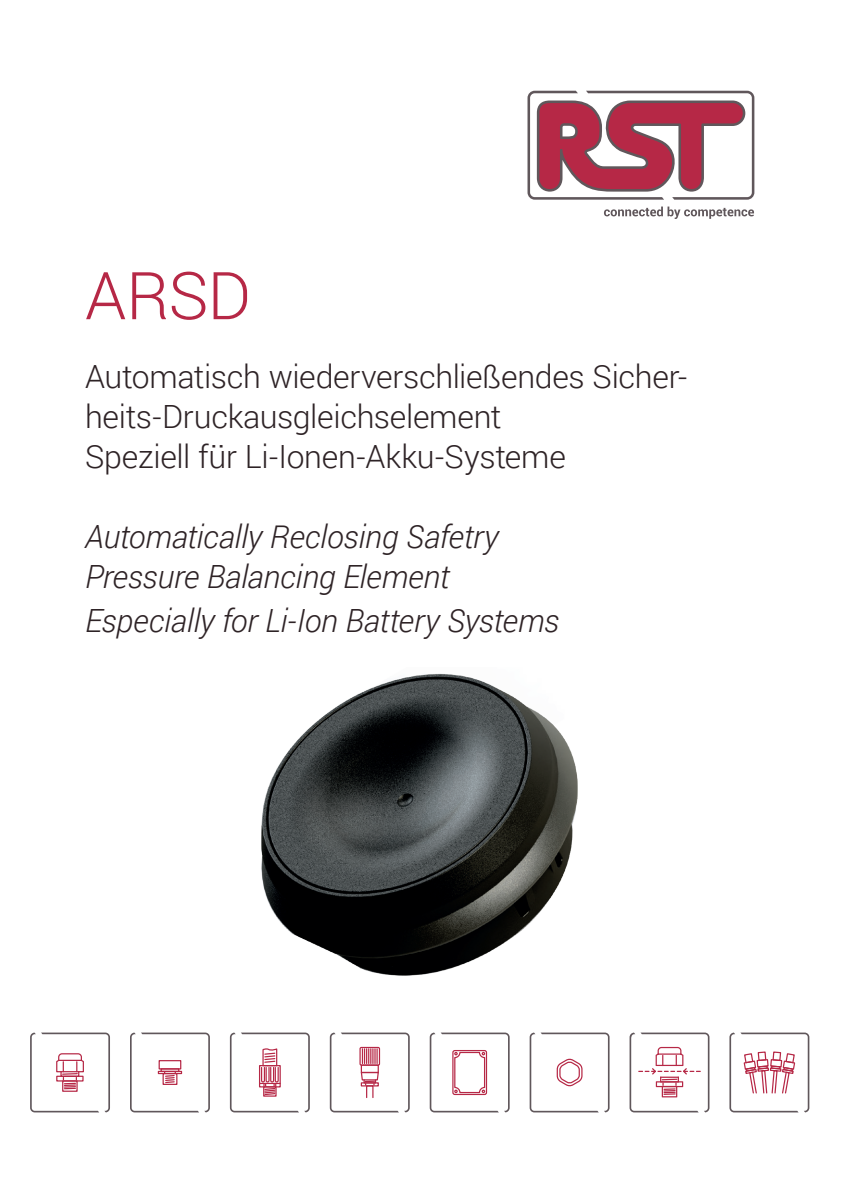
<style>
.page{position:relative;width:848px;height:1202px;background:#fff}
.page>*{position:absolute;margin:0;border:0;box-sizing:border-box;transform-origin:0 0}
.t1{font:300 66px "Roboto";color:#b62846}
.t2{font:300 32px/40px "Roboto";letter-spacing:-.01em;color:#2e2326}
.t3{font:italic 300 32px/40px "Roboto";letter-spacing:-.01em;color:#2e2326}
</style>
<div class="page">
<img style="left:261px;top:673px;width:317px;height:303px">
<svg style="left:30px;top:1032px;width:80px;height:80px"></svg>
<svg style="left:130px;top:1032px;width:80px;height:80px"></svg>
<svg style="left:529px;top:1032px;width:80px;height:80px"></svg>
<svg style="left:230px;top:1032px;width:80px;height:80px"></svg>
<svg style="left:430px;top:1032px;width:79px;height:80px"></svg>
<svg style="left:729px;top:1032px;width:80px;height:80px"></svg>
<svg style="left:330px;top:1032px;width:80px;height:80px"></svg>
<div style="left:366px;top:1085px;width:7px;height:13px;border:1px solid #b62846"></div>
<svg style="left:629px;top:1032px;width:80px;height:80px"></svg>
<svg style="left:604px;top:207px;width:150px;height:12px"></svg>
<svg style="left:527px;top:91px;width:227px;height:109px"></svg>
<h1 class="t1" style="left:85px;top:250px;width:167px">ARSD</h1>
<p class="t2" style="left:85px;top:355px;width:603px">Automatisch wiederverschließendes Sicher&shy;heits-Druckausgleichselement<br>Speziell für Li-Ionen-Akku-Systeme</p>
<p class="t3" style="left:85px;top:515px;width:415px">Automatically Reclosing Safetry<br>Pressure Balancing Element</p>
<p class="t3" style="left:85px;top:599px;width:476px">Especially for Li-Ion Battery Systems</p>
</div>
